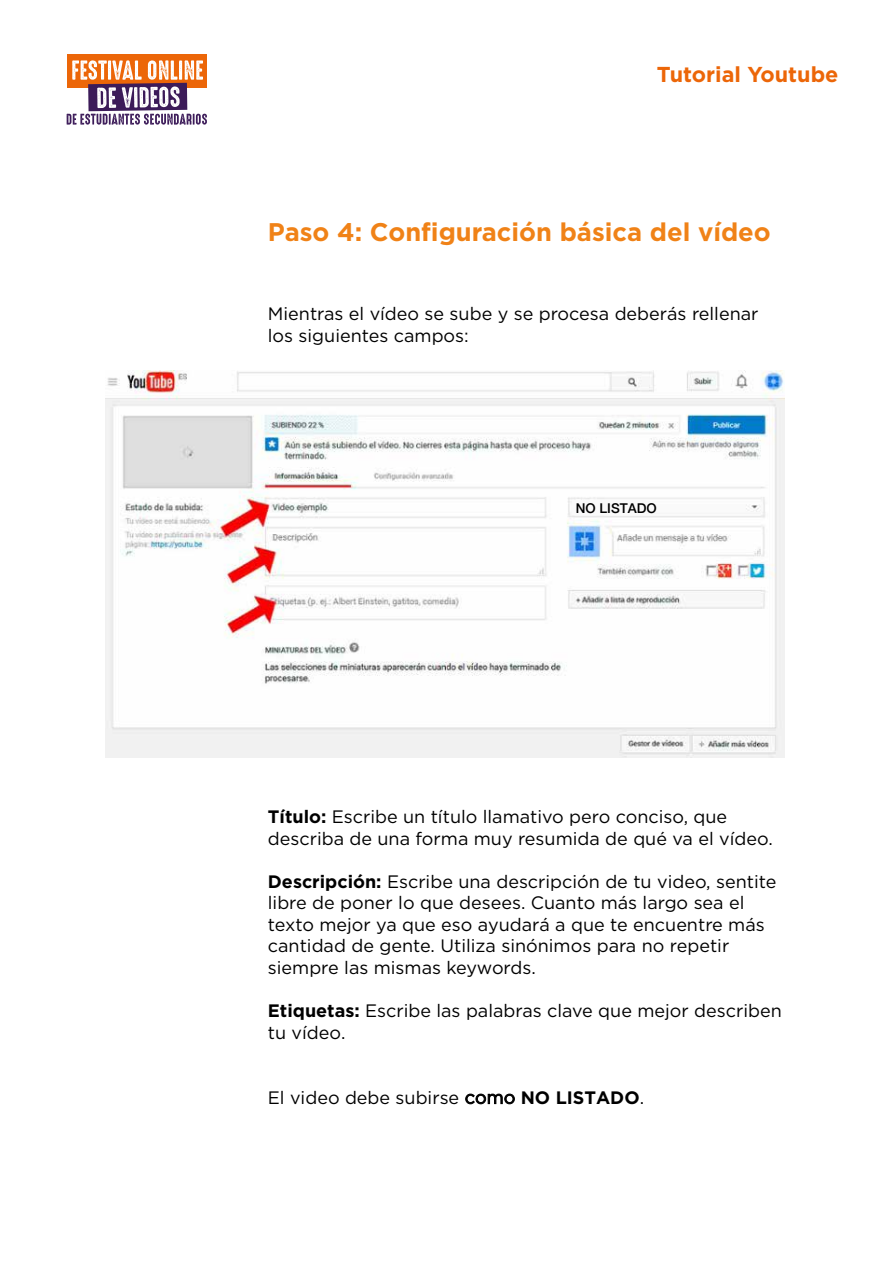
<style>
.page{position:relative;width:893px;height:1263px;background:#fff}
.page>*{position:absolute;margin:0;border:0;box-sizing:border-box;transform-origin:0 0}
.t1{font:700 25.5px "Gotham HTF";color:#f08217}
.t2{font:700 21.6px "Gotham";color:#ec6608}
.t3{font:18px/21.6px "Gotham HTF";color:#000}
.t4{font:500 13.5px "Helvetica Neue";color:#000}
.s1{font-weight:700}
</style>
<div class="page">
<div style="left:67px;top:54px;width:140px;height:33px;background:#ec6608"></div>
<svg style="left:67px;top:60px;width:140px;height:65px"></svg>
<img style="left:105px;top:370px;width:679px;height:387px">
<div style="left:572px;top:500px;width:73px;height:15px;background:#fafafa"></div>
<p class="t2" style="left:657px;top:62px;width:183px">Tutorial Youtube</p>
<h1 class="t1" style="left:268px;top:217px;width:504px">Paso 4: Configuración básica del vídeo</h1>
<p class="t3" style="left:268px;top:303px;width:492px">Mientras el vídeo se sube y se procesa deberás rellenar los siguientes campos:</p>
<p class="t4" style="left:576px;top:498px;width:83px">NO LISTADO</p>
<p class="t3" style="left:268px;top:805px;width:506px"><span class="s1">Título:</span> Escribe un título llamativo pero conciso, que describa de una forma muy resumida de qué va el vídeo.</p>
<p class="t3" style="left:268px;top:870px;width:510px"><span class="s1">Descripción:</span> Escribe una descripción de tu video, sentite libre de poner lo que desees. Cuanto más largo sea el texto mejor ya que eso ayudará a que te encuentre más cantidad de gente. Utiliza sinónimos para no repetir siempre las mismas keywords.</p>
<p class="t3" style="left:268px;top:1000px;width:515px"><span class="s1">Etiquetas:</span> Escribe las palabras clave que mejor describen tu vídeo.</p>
<p class="t3" style="left:268px;top:1086px;width:378px">El video debe subirse como <span class="s1">NO LISTADO</span>.</p>
</div>
